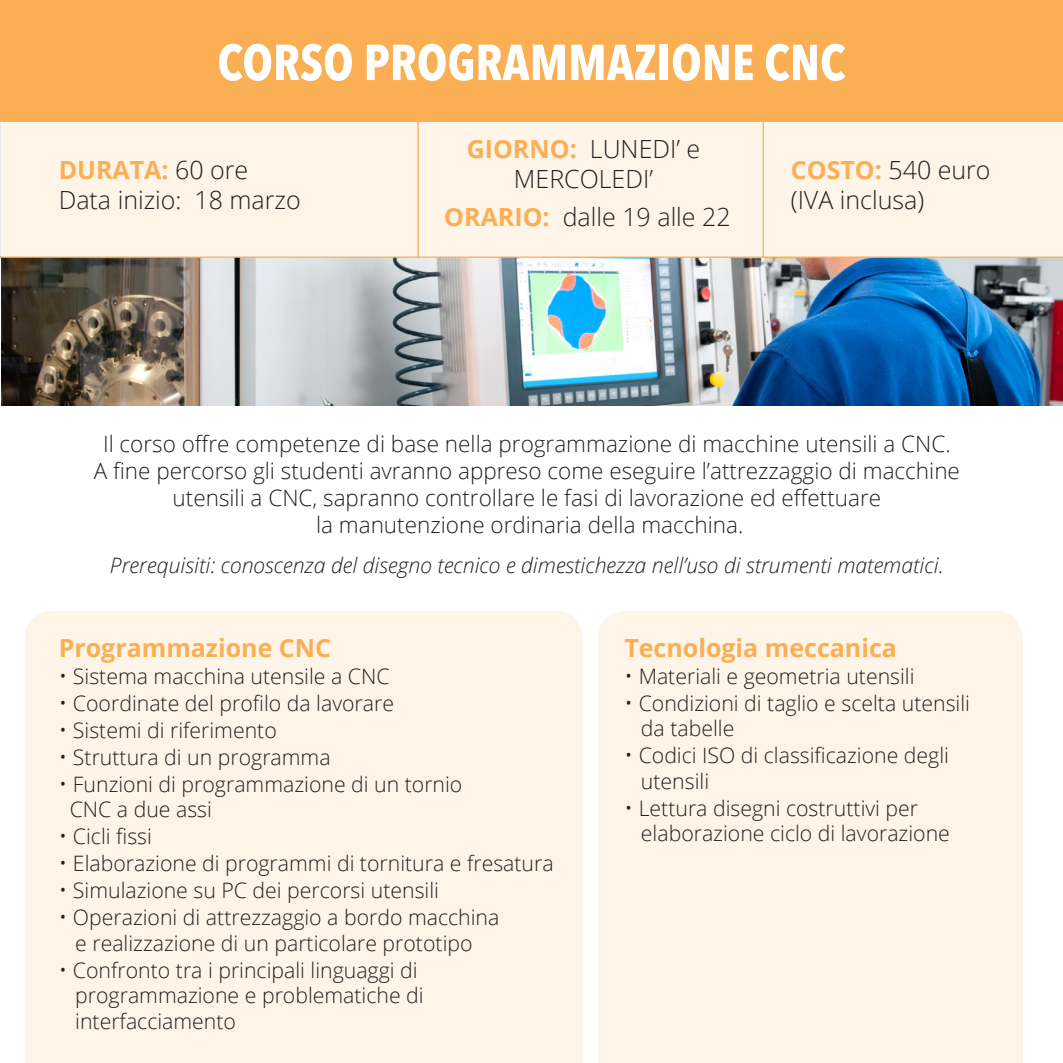
<style>
.page{position:relative;width:1063px;height:1063px;background:#fff}
.page>*{position:absolute;margin:0;border:0;box-sizing:border-box;transform-origin:0 0}
.t1{font:700 50px "Avenir Next Condensed";color:#fff}
.t2{font:300 25px/30px "Open Sans";color:#231f20;text-align:center}
.t3{font:700 25px "Open Sans";color:#faaf54}
.t4{font:300 22.5px/27px "Open Sans";color:#231f20;text-align:center}
.t5{font:300 21.25px "Open Sans";color:#231f20}
.t6{font:italic 300 21.25px "Open Sans";color:#231f20}
.s1{font-weight:300;color:#231f20}
.s2{font-weight:700;color:#faaf54}
.s3{font-size:22.5px}
</style>
<div class="page">
<div style="left:598px;top:611px;width:425px;height:452px;background:#fef4e8"></div>
<img style="left:1px;top:258px;width:1062px;height:147px">
<hr style="left:0;top:121px;width:1px;height:136px;background:#126098">
<div style="left:25px;top:611px;width:558px;height:452px;background:#fef4e8"></div>
<div style="left:1px;top:121px;width:1062px;height:136px;background:#fef4e8"></div>
<div style="left:0;top:0;width:1063px;height:121px;background:#faaf54"></div>
<hr style="left:417px;top:121px;width:2px;height:137px;background:#faaf54">
<hr style="left:763px;top:121px;width:1px;height:137px;background:#faaf54">
<hr style="left:0;top:257px;width:1063px;height:1px;background:#faaf54">
<p class="t1" style="left:217px;top:32px;width:630px">CORSO PROGRAMMAZIONE CNC</p>
<p class="t3" style="left:59px;top:153px;width:191px">DURATA: <span class="s1">60 ore</span></p>
<p class="t2" style="left:59px;top:185px;width:244px">Data inizio: 18 marzo</p>
<p class="t2" style="left:467px;top:133px;width:235px"><span class="s2">GIORNO:</span> LUNEDI’ e<br>MERCOLEDI’</p>
<p class="t2" style="left:444px;top:201px;width:288px"><span class="s2">ORARIO:</span> dalle 19 alle 22</p>
<p class="t2" style="left:791px;top:155px;width:201px;text-align:left"><span class="s2">COSTO:</span> 540 euro (IVA inclusa)</p>
<p class="t4" style="left:103px;top:430px;width:849px">Il corso offre competenze di base nella programmazione di macchine utensili a CNC.</p>
<p class="t4" style="left:94px;top:457px;width:868px">A fine percorso gli studenti avranno appreso come eseguire l’attrezzaggio di macchine utensili a CNC, sapranno controllare le fasi di lavorazione ed effettuare</p>
<p class="t4" style="left:316px;top:511px;width:429px">la manutenzione ordinaria della macchina.</p>
<p class="t6" style="left:110px;top:551px;width:835px">Prerequisiti: conoscenza del disegno tecnico e dimestichezza nell’uso di strumenti matematici.</p>
<p class="t3" style="left:59px;top:630px;width:274px">Programmazione CNC</p>
<p class="t5" style="left:59px;top:662px;width:332px"><span class="s3">•</span> Sistema macchina utensile a CNC</p>
<p class="t5" style="left:59px;top:689px;width:337px"><span class="s3">•</span> Coordinate del profilo da lavorare</p>
<p class="t5" style="left:59px;top:716px;width:220px"><span class="s3">•</span> Sistemi di riferimento</p>
<p class="t5" style="left:59px;top:743px;width:274px"><span class="s3">•</span> Struttura di un programma</p>
<p class="t5" style="left:59px;top:770px;width:405px"><span class="s3">•</span> Funzioni di programmazione di un tornio</p>
<p class="t5" style="left:70px;top:795px;width:144px">CNC a due assi</p>
<p class="t5" style="left:59px;top:822px;width:95px"><span class="s3">•</span> Cicli fissi</p>
<p class="t5" style="left:59px;top:849px;width:497px"><span class="s3">•</span> Elaborazione di programmi di tornitura e fresatura</p>
<p class="t5" style="left:59px;top:876px;width:382px"><span class="s3">•</span> Simulazione su PC dei percorsi utensili</p>
<p class="t5" style="left:59px;top:903px;width:442px"><span class="s3">•</span> Operazioni di attrezzaggio a bordo macchina</p>
<p class="t5" style="left:75px;top:929px;width:399px">e realizzazione di un particolare prototipo</p>
<p class="t5" style="left:59px;top:956px;width:360px"><span class="s3">•</span> Confronto tra i principali linguaggi di</p>
<p class="t5" style="left:75px;top:981px;width:350px">programmazione e problematiche di</p>
<p class="t5" style="left:75px;top:1007px;width:162px">interfacciamento</p>
<p class="t3" style="left:624px;top:630px;width:274px">Tecnologia meccanica</p>
<p class="t5" style="left:624px;top:662px;width:292px"><span class="s3">•</span> Materiali e geometria utensili</p>
<p class="t5" style="left:624px;top:689px;width:347px"><span class="s3">•</span> Condizioni di taglio e scelta utensili</p>
<p class="t5" style="left:641px;top:714px;width:95px">da tabelle</p>
<p class="t5" style="left:624px;top:741px;width:326px"><span class="s3">•</span> Codici ISO di classificazione degli</p>
<p class="t5" style="left:641px;top:767px;width:70px">utensili</p>
<p class="t5" style="left:624px;top:794px;width:295px"><span class="s3">•</span> Lettura disegni costruttivi per</p>
<p class="t5" style="left:641px;top:819px;width:310px">elaborazione ciclo di lavorazione</p>
</div>
